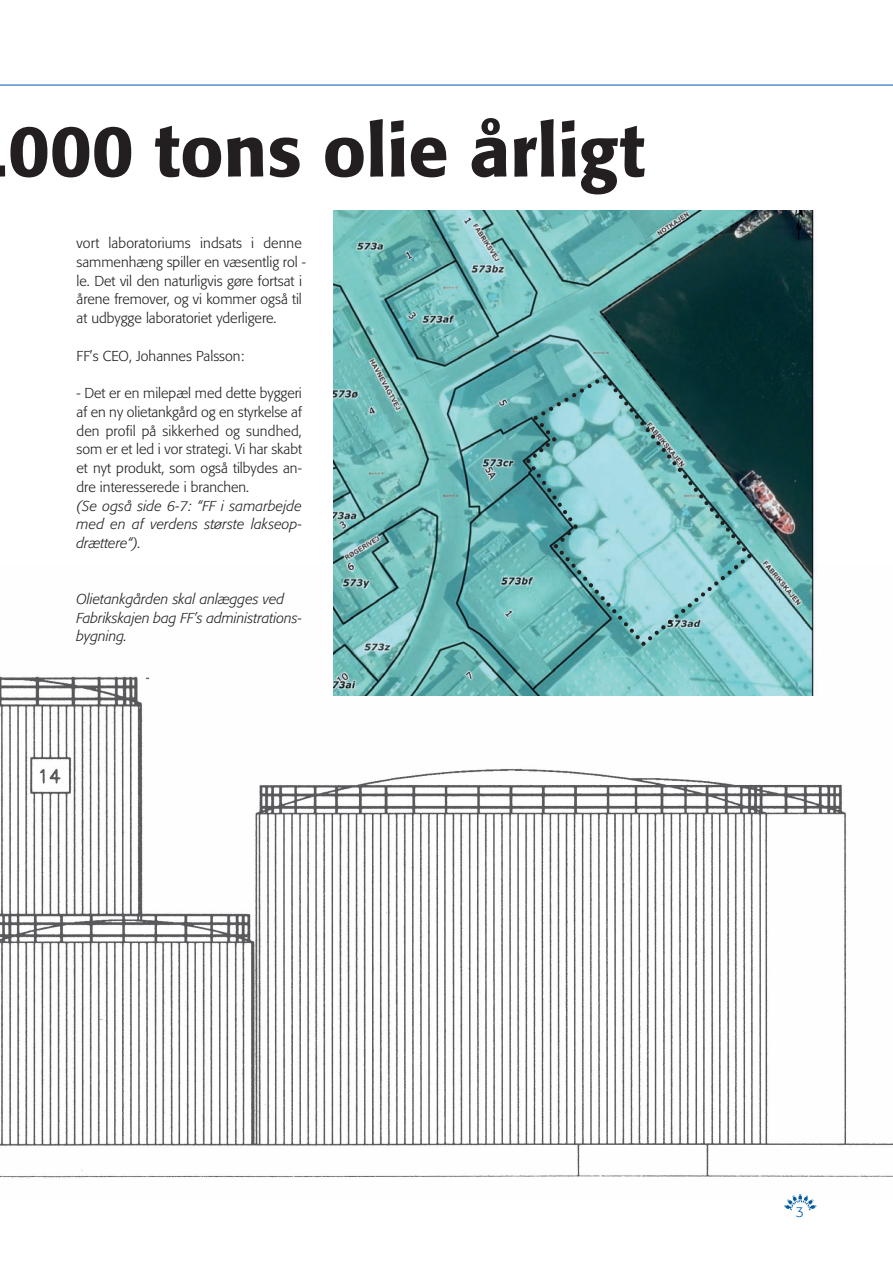
<style>
.page{position:relative;width:893px;height:1263px;background:#fff}
.page>*{position:absolute;margin:0;border:0;box-sizing:border-box;transform-origin:0 0}
.t1{font:500 72px "Formata";color:#231f20}
.t2{font:300 14.25px/18.8px "Formata";color:#231f20}
.t3{font:italic 300 14.25px/18.8px "Formata";color:#231f20}
.t4{font:300 14.25px "Formata";color:#015aaa}
</style>
<div class="page">
<img style="left:0;top:566px;width:893px;height:613px">
<hr style="left:0;top:85px;width:893px;height:1px;background:#015aaa">
<svg style="left:784px;top:1194px;width:32px;height:16px"></svg>
<img style="left:334px;top:211px;width:482px;height:484px">
<svg style="left:522px;top:371px;width:233px;height:279px"></svg>
<h1 class="t1" style="left:8px;top:120px;width:639px">000 tons olie årligt</h1>
<p class="t2" style="left:77px;top:235px;width:231px">vort laboratoriums indsats i denne sammenhæng spiller en væsentlig rol - le. Det vil den naturligvis gøre fortsat i årene fremover, og vi kommer også til at udbygge laboratoriet yderligere.</p>
<p class="t2" style="left:77px;top:347px;width:169px">FF’s CEO, Johannes Palsson:</p>
<p class="t2" style="left:77px;top:385px;width:227px;text-align:justify">- Det er en milepæl med dette byggeri af en ny olietankgård og en styrkelse af den profil på sikkerhed og sundhed, som er et led i vor strategi. Vi har skabt et nyt produkt, som også tilbydes an - dre interesserede i branchen.</p>
<p class="t3" style="left:77px;top:497px;width:227px;text-align:justify">(Se også side 6-7: “FF i samarbejde med en af verdens største lakseop&shy;drættere“).</p>
<p class="t3" style="left:77px;top:590px;width:227px">Olietankgården skal anlægges ved<br>Fabrikskajen bag FF’s administrations&shy;bygning.</p>
<p class="t4" style="left:796px;top:1206px;width:10px">3</p>
</div>
